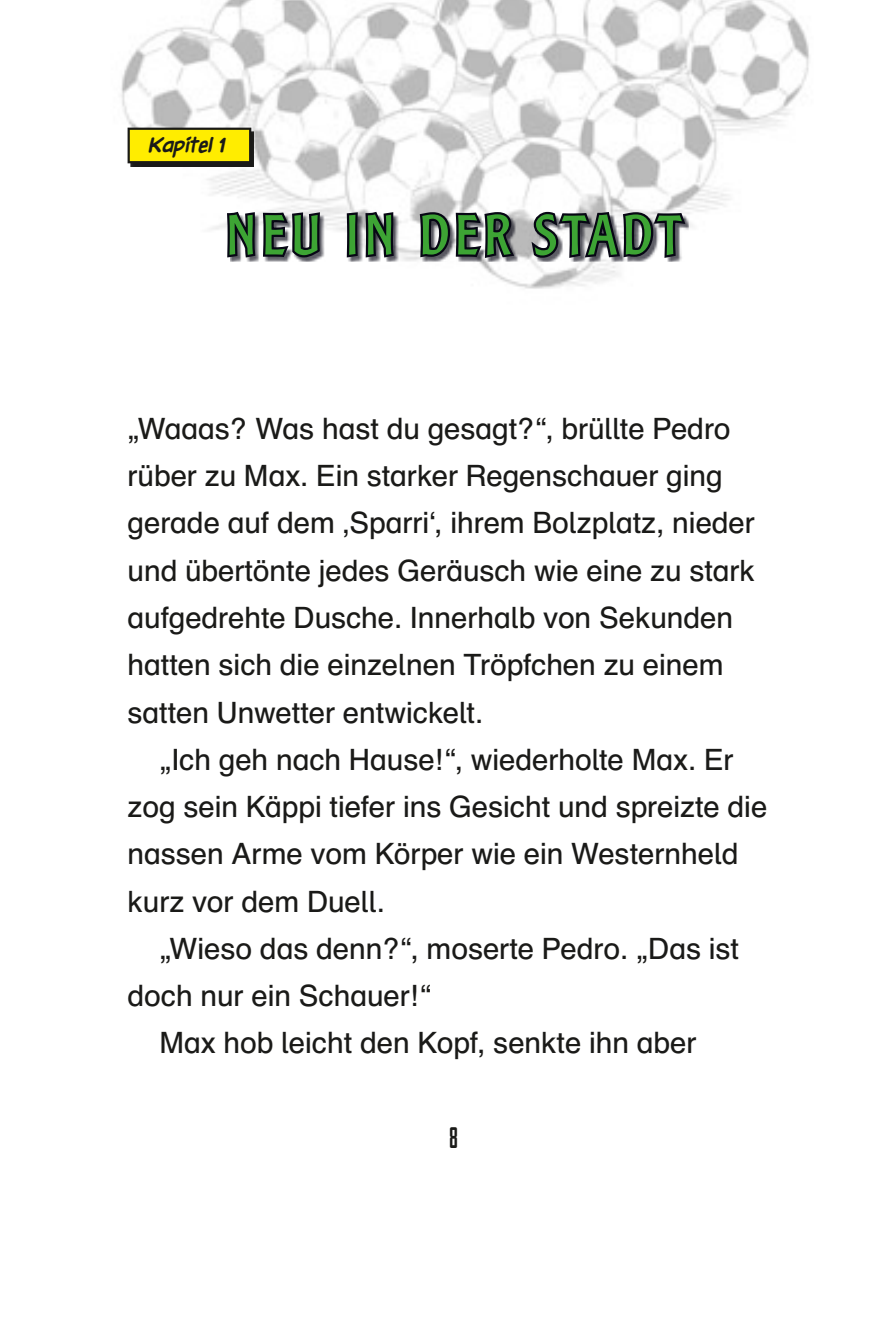
<style>
.page{position:relative;width:893px;height:1340px;background:#fff}
.page>*{position:absolute;margin:0;border:0;box-sizing:border-box;transform-origin:0 0}
.U1_Kapitelanfang{font:700 60.75px "Sam Sans";letter-spacing:.06em;color:#3da434}
.abs_ohne_einzug{font:29.47px/47.2px "Schulbuch Nord OT";color:#1a1a18}
.abs{font:29.47px/47.2px "Schulbuch Nord OT";color:#1a1a18}
.t1{font:27px "CC Elephantmen Tallest";color:#1a1a18}
.kapitel_x{font:italic 700 18px "CC Yada Yada Yada PDD";color:#1a1a18}
</style>
<div class="page">
<img style="left:121px;top:0;width:689px;height:289px">
<div style="left:130px;top:131px;width:124px;height:36px;background:#1a1a18"></div>
<div style="left:129px;top:129px;width:121px;height:33px;background:#ffed00"></div>
<div style="left:128px;top:128px;width:123px;height:35px;border:2px solid #1a1a18"></div>
<div style="left:230px;top:215px;width:459px;height:46px;background:#070714;opacity:.66"></div>
<svg style="left:225px;top:23px;width:98px;height:266px"></svg>
<svg style="left:344px;top:23px;width:53px;height:237px"></svg>
<svg style="left:417px;top:76px;width:100px;height:201px"></svg>
<svg style="left:528px;top:202px;width:160px;height:59px"></svg>
<p class="kapitel_x" style="left:147px;top:135px;width:79px">Kapitel 1</p>
<p class="U1_Kapitelanfang" style="left:225px;top:204px;width:457px">NEU IN DER STADT</p>
<p class="abs_ohne_einzug" style="left:128px;top:405px;width:629px">„Waaas? Was hast du gesagt?“, brüllte Pedro rüber zu Max. Ein starker Regenschauer ging gerade auf dem ‚Sparri‘, ihrem Bolzplatz, nieder und übertönte jedes Geräusch wie eine zu stark aufgedrehte Dusche. Innerhalb von Sekunden hatten sich die einzelnen Tröpfchen zu einem satten Unwetter entwickelt.</p>
<p class="abs" style="left:128px;top:736px;width:641px;text-indent:32px">„Ich geh nach Hause!“, wiederholte Max. Er zog sein Käppi tiefer ins Gesicht und spreizte die nassen Arme vom Körper wie ein Westernheld kurz vor dem Duell.</p>
<p class="abs" style="left:128px;top:925px;width:613px;text-indent:32px">„Wieso das denn?“, moserte Pedro. „Das ist doch nur ein Schauer!“</p>
<p class="abs" style="left:159px;top:1019px;width:539px">Max hob leicht den Kopf, senkte ihn aber</p>
<p class="t1" style="left:449px;top:1123px;width:10px">8</p>
</div>
